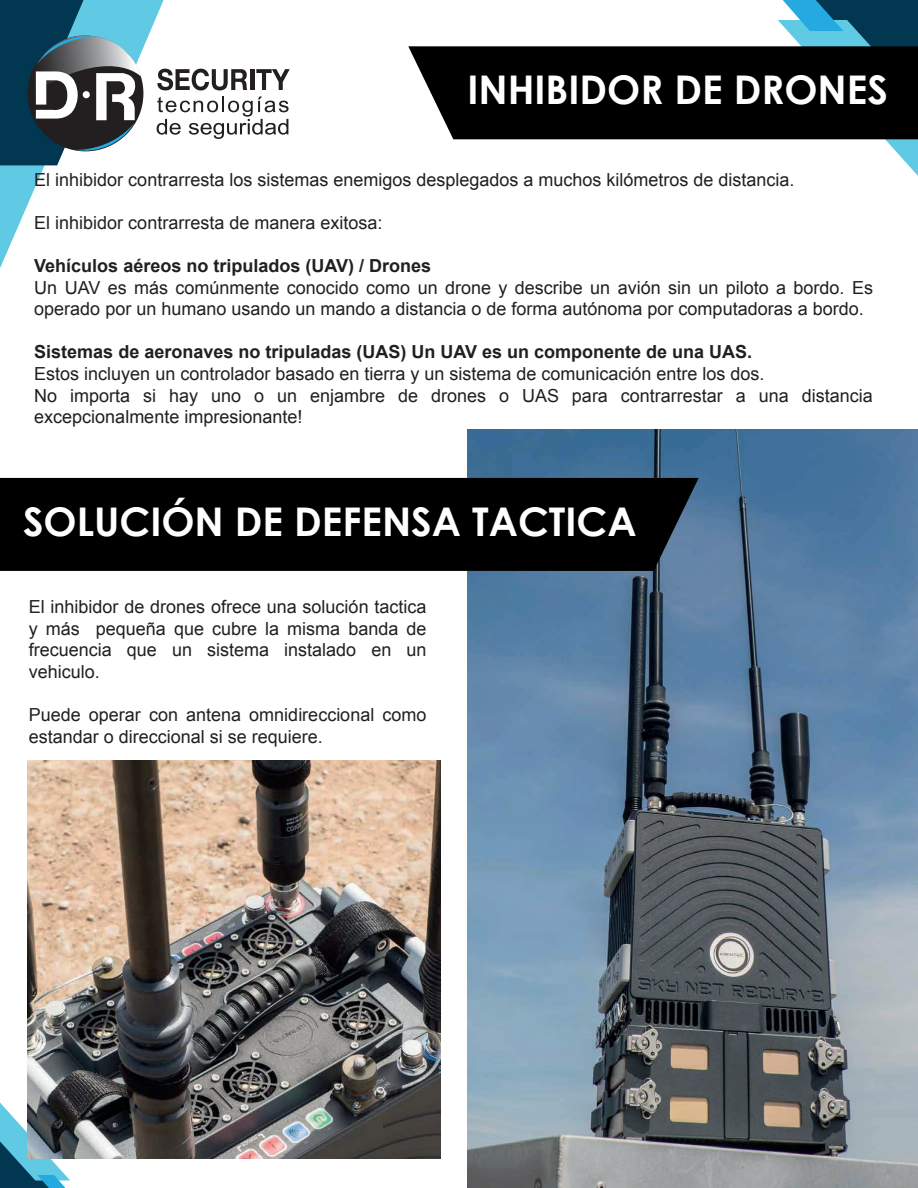
<style>
.page{position:relative;width:918px;height:1188px;background:#fff}
.page>*{position:absolute;margin:0;border:0;box-sizing:border-box;transform-origin:0 0}
.t1{font:700 39.6px "Century Gothic";color:#fff}
.t2{font:18px/21.6px "Arial";color:#231f20}
.t3{font:700 18px "Arial";color:#231f20}
</style>
<div class="page">
<svg style="left:0;top:1103px;width:70px;height:85px"></svg>
<svg style="left:0;top:0;width:290px;height:268px"></svg>
<div style="left:83px;top:91px;width:7px;height:7px;background:#fff;border-radius:50%"></div>
<svg style="left:778px;top:0;width:140px;height:176px"></svg>
<div style="left:408px;top:46px;width:510px;height:93px;background:#000001"></div>
<img style="left:467px;top:430px;width:451px;height:758px">
<div style="left:0;top:478px;width:699px;height:93px;background:#000001"></div>
<img style="left:28px;top:761px;width:412px;height:397px">
<h1 class="t1" style="left:467px;top:60px;width:422px">INHIBIDOR DE DRONES</h1>
<p class="t2" style="left:34px;top:168px;width:762px">El inhibidor contrarresta los sistemas enemigos desplegados a muchos kilómetros de distancia.</p>
<p class="t2" style="left:34px;top:212px;width:350px">El inhibidor contrarresta de manera exitosa:</p>
<p class="t3" style="left:34px;top:253px;width:398px">Vehículos aéreos no tripulados (UAV) / Drones</p>
<p class="t2" style="left:34px;top:276px;width:840px">Un UAV es más comúnmente conocido como un drone y describe un avión sin un piloto a bordo. Es operado por un humano usando un mando a distancia o de forma autónoma por computadoras a bordo.</p>
<p class="t3" style="left:34px;top:339px;width:719px">Sistemas de aeronaves no tripuladas (UAS) Un UAV es un componente de una UAS.</p>
<p class="t2" style="left:34px;top:363px;width:840px">Estos incluyen un controlador basado en tierra y un sistema de comunicación entre los dos.<br>No importa si hay uno o un enjambre de drones o UAS para contrarrestar a una distancia excepcionalmente impresionante!</p>
<h1 class="t1" style="left:23px;top:492px;width:615px">SOLUCIÓN DE DEFENSA TACTICA</h1>
<p class="t2" style="left:29px;top:596px;width:399px;text-align:justify">El inhibidor de drones ofrece una solución tactica y más pequeña que cubre la misma banda de frecuencia que un sistema instalado en un vehiculo.</p>
<p class="t2" style="left:29px;top:704px;width:399px">Puede operar con antena omnidireccional como estandar o direccional si se requiere.</p>
</div>
